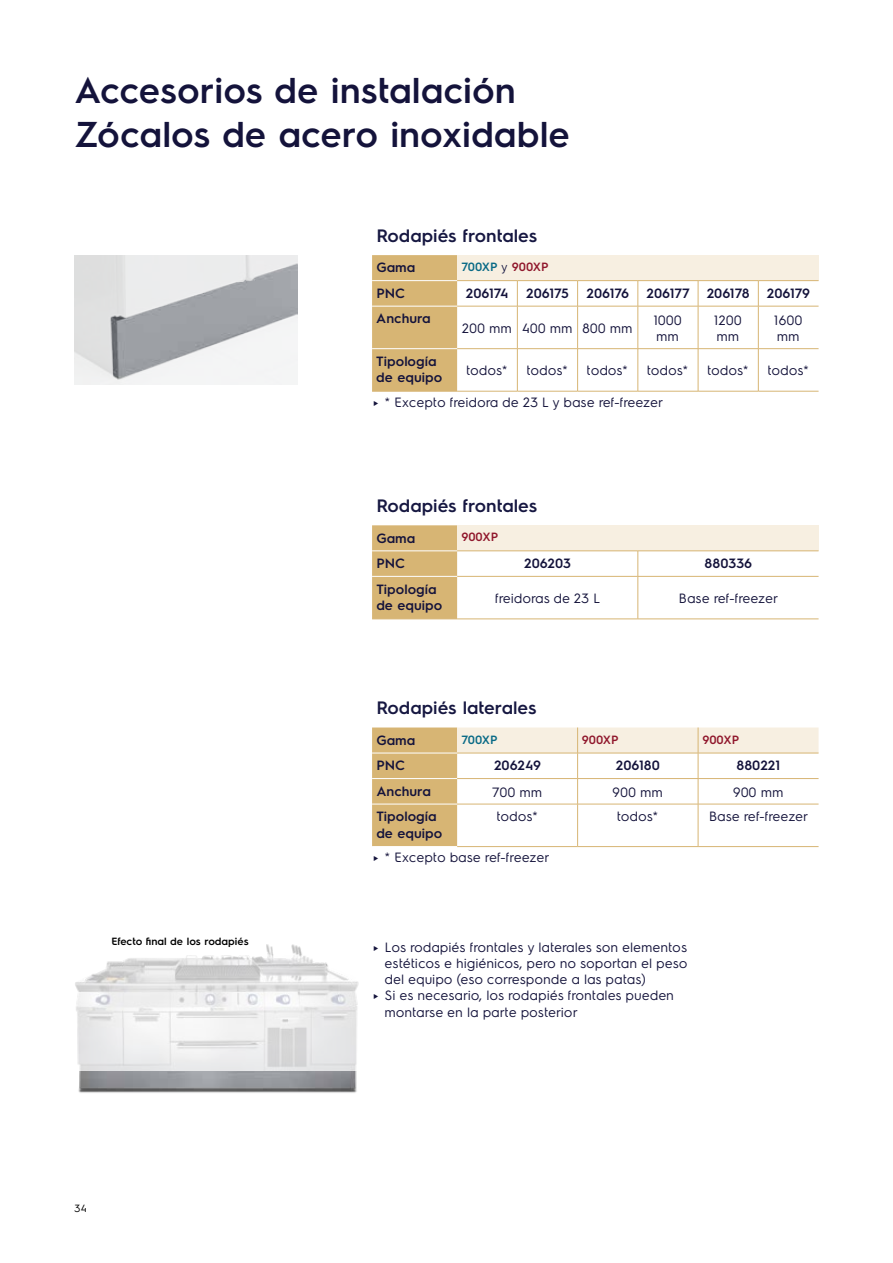
<style>
.page{position:relative;width:893px;height:1263px;background:#fff}
.page>*{position:absolute;margin:0;border:0;box-sizing:border-box;transform-origin:0 0}
.t1{font:600 36px/43.2px "Electrolux Sans";color:#14133b}
.t2{font:600 18px "Electrolux Sans";color:#161741}
.t3{font:13.5px/16.2px "Electrolux Sans";color:#14133b}
.t4{font:600 13.5px/16.2px "Electrolux Sans";color:#14133b}
.t5{font:600 12px "Electrolux Sans";color:#096a86}
.t6{font:600 12px "Electrolux Sans";color:#90172c}
.t7{font:600 10.5px "Electrolux Sans";color:#000}
.t8{font:10.5px "Electrolux Sans";color:#000}
.s1{font-weight:400;color:#161741}
.s2{color:#90172c}
</style>
<div class="page">
<div style="left:372px;top:525px;width:85px;height:94px;background:#d7b574"></div>
<div style="left:457px;top:525px;width:362px;height:26px;background:#f7efe1"></div>
<hr style="left:372px;top:551px;width:85px;height:1px;background:#fff">
<hr style="left:638px;top:576px;width:1px;height:43px;background:#d7b574">
<hr style="left:457px;top:576px;width:181px;height:1px;background:#d7b574">
<hr style="left:638px;top:576px;width:181px;height:1px;background:#d7b574">
<svg style="left:638px;top:552px;width:1px;height:24px"></svg>
<hr style="left:457px;top:551px;width:181px;height:1px;background:#d7b574">
<hr style="left:638px;top:551px;width:181px;height:1px;background:#d7b574">
<hr style="left:457px;top:619px;width:181px;height:1px;background:#d7b574">
<hr style="left:638px;top:619px;width:181px;height:1px;background:#d7b574">
<hr style="left:372px;top:576px;width:85px;height:1px;background:#fff">
<hr style="left:372px;top:619px;width:85px;height:1px;background:#d7b574">
<img style="left:75px;top:944px;width:284px;height:128px">
<img style="left:78px;top:1072px;width:279px;height:21px">
<img style="left:74px;top:256px;width:223px;height:128px">
<div style="left:372px;top:255px;width:85px;height:136px;background:#d7b574"></div>
<div style="left:457px;top:255px;width:362px;height:26px;background:#f7efe1"></div>
<hr style="left:372px;top:280px;width:85px;height:1px;background:#fff">
<hr style="left:517px;top:306px;width:1px;height:42px;background:#d7b574">
<hr style="left:577px;top:306px;width:1px;height:42px;background:#d7b574">
<hr style="left:638px;top:306px;width:1px;height:42px;background:#d7b574">
<hr style="left:698px;top:306px;width:1px;height:42px;background:#d7b574">
<hr style="left:517px;top:349px;width:1px;height:42px;background:#d7b574">
<hr style="left:577px;top:349px;width:1px;height:42px;background:#d7b574">
<hr style="left:638px;top:349px;width:1px;height:42px;background:#d7b574">
<hr style="left:698px;top:349px;width:1px;height:42px;background:#d7b574">
<hr style="left:457px;top:306px;width:60px;height:1px;background:#d7b574">
<svg style="left:517px;top:281px;width:1px;height:25px"></svg>
<svg style="left:577px;top:281px;width:1px;height:25px"></svg>
<svg style="left:638px;top:281px;width:1px;height:25px"></svg>
<svg style="left:698px;top:281px;width:1px;height:25px"></svg>
<hr style="left:372px;top:306px;width:85px;height:1px;background:#fff">
<hr style="left:457px;top:348px;width:60px;height:1px;background:#d7b574">
<hr style="left:517px;top:348px;width:61px;height:1px;background:#d7b574">
<hr style="left:578px;top:348px;width:60px;height:1px;background:#d7b574">
<hr style="left:638px;top:348px;width:60px;height:1px;background:#d7b574">
<hr style="left:698px;top:348px;width:60px;height:1px;background:#d7b574">
<hr style="left:457px;top:391px;width:60px;height:1px;background:#d7b574">
<hr style="left:517px;top:391px;width:61px;height:1px;background:#d7b574">
<hr style="left:578px;top:391px;width:60px;height:1px;background:#d7b574">
<hr style="left:638px;top:391px;width:60px;height:1px;background:#d7b574">
<hr style="left:698px;top:391px;width:60px;height:1px;background:#d7b574">
<hr style="left:457px;top:280px;width:60px;height:1px;background:#d7b574">
<hr style="left:517px;top:280px;width:61px;height:1px;background:#d7b574">
<hr style="left:578px;top:280px;width:60px;height:1px;background:#d7b574">
<hr style="left:638px;top:280px;width:60px;height:1px;background:#d7b574">
<hr style="left:698px;top:280px;width:60px;height:1px;background:#d7b574">
<hr style="left:517px;top:306px;width:61px;height:1px;background:#d7b574">
<hr style="left:578px;top:306px;width:60px;height:1px;background:#d7b574">
<hr style="left:638px;top:306px;width:60px;height:1px;background:#d7b574">
<hr style="left:698px;top:306px;width:60px;height:1px;background:#d7b574">
<hr style="left:758px;top:280px;width:61px;height:1px;background:#d7b574">
<svg style="left:758px;top:281px;width:1px;height:25px"></svg>
<hr style="left:758px;top:306px;width:61px;height:1px;background:#d7b574">
<hr style="left:758px;top:306px;width:1px;height:42px;background:#d7b574">
<hr style="left:758px;top:348px;width:61px;height:1px;background:#d7b574">
<hr style="left:758px;top:349px;width:1px;height:42px;background:#d7b574">
<hr style="left:758px;top:391px;width:61px;height:1px;background:#d7b574">
<hr style="left:372px;top:348px;width:85px;height:1px;background:#fff">
<hr style="left:372px;top:391px;width:85px;height:1px;background:#d7b574">
<hr style="left:457px;top:846px;width:121px;height:1px;background:#d7b574">
<hr style="left:578px;top:846px;width:120px;height:1px;background:#d7b574">
<hr style="left:698px;top:846px;width:121px;height:1px;background:#d7b574">
<svg style="left:372px;top:727px;width:447px;height:119px"></svg>
<hr style="left:698px;top:804px;width:121px;height:1px;background:#d7b574">
<h1 class="t1" style="left:74px;top:67px;width:497px">Accesorios de instalación<br>Zócalos de acero inoxidable</h1>
<h2 class="t2" style="left:376px;top:223px;width:163px">Rodapiés frontales</h2>
<p class="t4" style="left:376px;top:259px;width:41px">Gama</p>
<p class="t5" style="left:461px;top:259px;width:89px">700XP <span class="s1">y</span> <span class="s2">900XP</span></p>
<p class="t4" style="left:376px;top:284px;width:30px">PNC</p>
<p class="t4" style="left:466px;top:284px;width:44px">206174</p>
<p class="t4" style="left:526px;top:284px;width:44px">206175</p>
<p class="t4" style="left:587px;top:284px;width:44px">206176</p>
<p class="t4" style="left:647px;top:284px;width:105px">206177 206178</p>
<p class="t4" style="left:767px;top:284px;width:45px">206179</p>
<p class="t4" style="left:376px;top:310px;width:56px">Anchura</p>
<p class="t3" style="left:462px;top:319px;width:172px">200 mm 400 mm 800 mm</p>
<p class="t3" style="left:654px;top:311px;width:30px">1000 mm</p>
<p class="t3" style="left:714px;top:311px;width:29px">1200 mm</p>
<p class="t3" style="left:774px;top:311px;width:30px">1600 mm</p>
<p class="t4" style="left:376px;top:352px;width:67px">Tipología de equipo</p>
<p class="t3" style="left:466px;top:362px;width:43px">todos*</p>
<p class="t3" style="left:527px;top:362px;width:43px">todos*</p>
<p class="t3" style="left:587px;top:362px;width:43px">todos*</p>
<p class="t3" style="left:647px;top:362px;width:43px">todos*</p>
<p class="t3" style="left:707px;top:362px;width:43px">todos*</p>
<p class="t3" style="left:768px;top:362px;width:43px">todos*</p>
<p class="t3" style="left:372px;top:393px;width:292px">► * Excepto freidora de 23 L y base ref-freezer</p>
<h2 class="t2" style="left:376px;top:493px;width:163px">Rodapiés frontales</h2>
<p class="t4" style="left:376px;top:529px;width:41px">Gama</p>
<p class="t6" style="left:461px;top:529px;width:38px">900XP</p>
<p class="t4" style="left:376px;top:554px;width:30px">PNC</p>
<p class="t4" style="left:524px;top:554px;width:48px">206203</p>
<p class="t4" style="left:705px;top:554px;width:49px">880336</p>
<p class="t4" style="left:376px;top:580px;width:67px">Tipología de equipo</p>
<p class="t3" style="left:495px;top:589px;width:107px">freidoras de 23 L</p>
<p class="t3" style="left:679px;top:589px;width:101px">Base ref-freezer</p>
<h2 class="t2" style="left:376px;top:695px;width:162px">Rodapiés laterales</h2>
<p class="t4" style="left:376px;top:731px;width:41px">Gama</p>
<p class="t5" style="left:461px;top:731px;width:38px">700XP</p>
<p class="t6" style="left:582px;top:731px;width:38px">900XP</p>
<p class="t6" style="left:702px;top:731px;width:38px">900XP</p>
<p class="t4" style="left:376px;top:756px;width:30px">PNC</p>
<p class="t4" style="left:494px;top:756px;width:48px">206249</p>
<p class="t4" style="left:616px;top:756px;width:45px">206180</p>
<p class="t4" style="left:736px;top:756px;width:45px">880221</p>
<p class="t4" style="left:376px;top:782px;width:56px">Anchura</p>
<p class="t3" style="left:492px;top:783px;width:52px">700 mm</p>
<p class="t3" style="left:613px;top:783px;width:52px">900 mm</p>
<p class="t3" style="left:733px;top:783px;width:52px">900 mm</p>
<p class="t4" style="left:376px;top:808px;width:67px">Tipología de equipo</p>
<p class="t3" style="left:497px;top:808px;width:43px">todos*</p>
<p class="t3" style="left:617px;top:808px;width:43px">todos*</p>
<p class="t3" style="left:709px;top:808px;width:101px">Base ref-freezer</p>
<p class="t7" style="left:111px;top:934px;width:139px">Efecto final de los rodapiés</p>
<p class="t8" style="left:74px;top:1201px;width:14px">34</p>
<p class="t3" style="left:372px;top:848px;width:179px">► * Excepto base ref-freezer</p>
<p class="t3" style="left:372px;top:938px;width:317px">► Los rodapiés frontales y laterales son elementos</p>
<p class="t3" style="left:385px;top:954px;width:305px">estéticos e higiénicos, pero no soportan el peso</p>
<p class="t3" style="left:385px;top:970px;width:263px">del equipo (eso corresponde a las patas)</p>
<p class="t3" style="left:372px;top:987px;width:304px">► Si es necesario, los rodapiés frontales pueden</p>
<p class="t3" style="left:385px;top:1003px;width:194px">montarse en la parte posterior</p>
</div>
